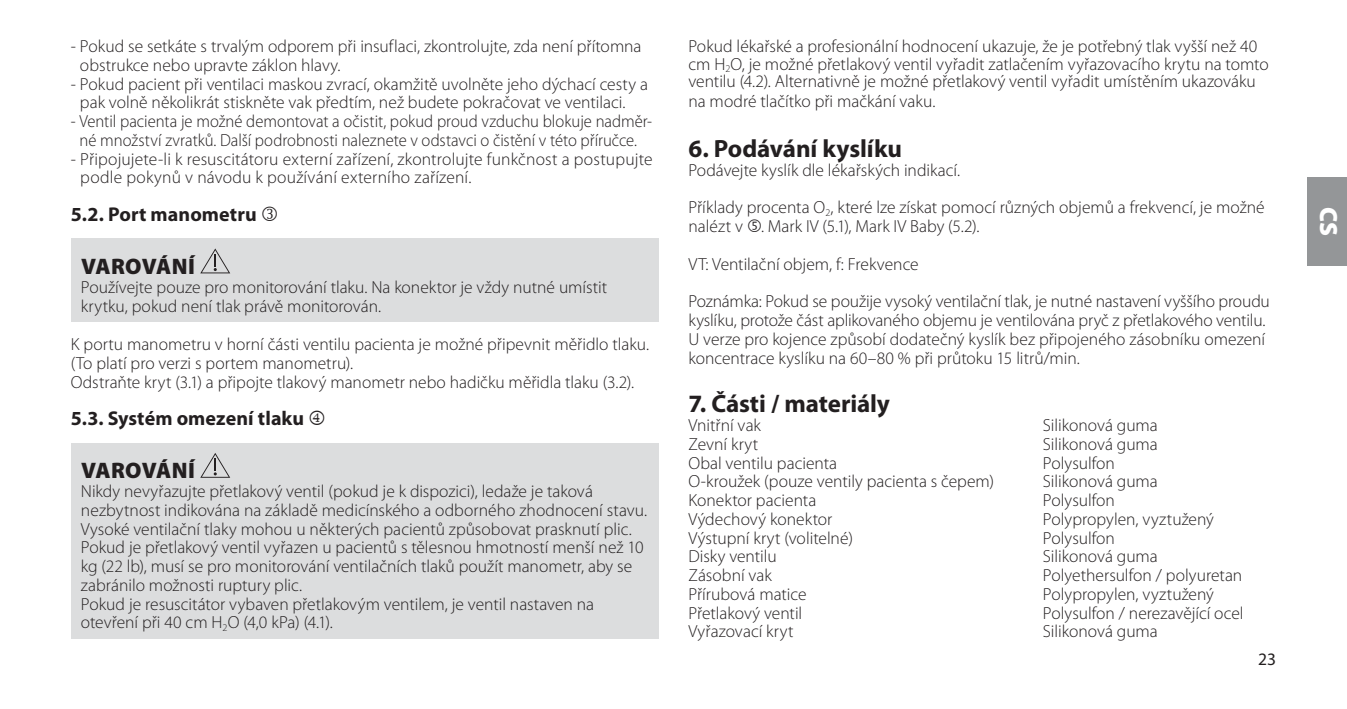
<style>
.page{position:relative;width:1347px;height:709px;background:#fff}
.page>*{position:absolute;margin:0;border:0;box-sizing:border-box;transform-origin:0 0}
.t1{font:700 25px "Myriad Pro";letter-spacing:-.005em;color:#231f20}
.t2{font:900 25px "Myriad Pro";color:#fff}
.t3{font:900 22.5px "Myriad Pro";letter-spacing:.01em;color:#231f20}
.t4{font:700 20px "Myriad Pro";letter-spacing:.005em;color:#231f20}
.t5{font:300 17.5px/18.8px "Myriad Pro";color:#231f20}
.t6{font:300 17.5px/18.8px "Myriad Pro";color:#231f20;text-align:center;scale:.95 1}
.t7{font:17.5px "Myriad Pro";color:#231f20}
</style>
<div class="page">
<div style="left:1307px;top:177px;width:39px;height:89px;background:#949698"></div>
<div style="left:71px;top:238px;width:587px;height:83px;background:#dcddde"></div>
<svg style="left:200px;top:248px;width:30px;height:25px"></svg>
<div style="left:71px;top:443px;width:587px;height:195px;background:#dcddde"></div>
<svg style="left:200px;top:453px;width:30px;height:25px"></svg>
<p class="t5" style="left:80px;top:37px;width:563px;text-indent:-9px">- Pokud se setkáte s trvalým odporem při insuflaci, zkontrolujte, zda není přítomna obstrukce nebo upravte záklon hlavy.</p>
<p class="t5" style="left:80px;top:74px;width:569px;text-indent:-9px">- Pokud pacient při ventilaci maskou zvrací, okamžitě uvolněte jeho dýchací cesty a pak volně několikrát stiskněte vak předtím, než budete pokračovat ve ventilaci.</p>
<p class="t6" style="left:71px;top:112px;width:613px">- Ventil pacienta je možné demontovat a očistit, pokud proud vzduchu blokuje nadměr&shy;né množství zvratků. Další podrobnosti naleznete v odstavci o čistění v této příručce.</p>
<p class="t5" style="left:80px;top:149px;width:573px;text-indent:-9px">- Připojujete-li k resuscitátoru externí zařízení, zkontrolujte funkčnost a postupujte podle pokynů v návodu k používání externího zařízení.</p>
<p class="t4" style="left:71px;top:201px;width:209px">5.2. Port manometru ●</p>
<p class="t3" style="left:81px;top:251px;width:115px">VAROVÁNÍ</p>
<p class="t5" style="left:81px;top:277px;width:528px">Používejte pouze pro monitorování tlaku. Na konektor je vždy nutné umístit krytku, pokud není tlak právě monitorován.</p>
<p class="t5" style="left:71px;top:335px;width:580px">K portu manometru v horní části ventilu pacienta je možné připevnit měřidlo tlaku. (To platí pro verzi s portem manometru).<br>Odstraňte kryt (3.1) a připojte tlakový manometr nebo hadičku měřidla tlaku (3.2).</p>
<p class="t4" style="left:71px;top:405px;width:235px">5.3. Systém omezení tlaku</p>
<p class="t3" style="left:81px;top:456px;width:115px">VAROVÁNÍ</p>
<p class="t5" style="left:81px;top:482px;width:568px">Nikdy nevyřazujte přetlakový ventil (pokud je k dispozici), ledaže je taková nezbytnost indikována na základě medicínského a odborného zhodnocení stavu.<br>Vysoké ventilační tlaky mohou u některých pacientů způsobovat prasknutí plic.<br>Pokud je přetlakový ventil vyřazen u pacientů s tělesnou hmotností menší než 10 kg (22 lb), musí se pro monitorování ventilačních tlaků použít manometr, aby se zabránilo možnosti ruptury plic.<br>Pokud je resuscitátor vybaven přetlakovým ventilem, je ventil nastaven na otevření při 40 cm H<sub>2</sub>O (4,0 kPa) (4.1).</p>
<p class="t5" style="left:688px;top:37px;width:582px;line-height:17.5px">Pokud lékařské a profesionální hodnocení ukazuje, že je potřebný tlak vyšší než 40 cm H<sub>2</sub>O, je možné přetlakový ventil vyřadit zatlačením vyřazovacího krytu na tomto ventilu (4.2). Alternativně je možné přetlakový ventil vyřadit umístěním ukazováku</p>
<p class="t5" style="left:688px;top:92px;width:248px">na modré tlačítko při mačkání vaku.</p>
<h1 class="t1" style="left:688px;top:132px;width:215px">6. Podávání kyslíku</h1>
<p class="t5" style="left:688px;top:151px;width:578px;line-height:37.5px">Podávejte kyslík dle lékařských indikací.<br>Příklady procenta O<sub>2</sub>, které lze získat pomocí různých objemů a frekvencí, je možné</p>
<p class="t5" style="left:688px;top:207px;width:583px;line-height:37.5px">nalézt v . Mark IV (5.1), Mark IV Baby (5.2).<br>VT: Ventilační objem, f: Frekvence<br>Poznámka: Pokud se použije vysoký ventilační tlak, je nutné nastavení vyššího proudu</p>
<p class="t5" style="left:688px;top:310px;width:578px;text-align:justify">kyslíku, protože část aplikovaného objemu je ventilována pryč z přetlakového ventilu.<br>U verze pro kojence způsobí dodatečný kyslík bez připojeného zásobníku omezení koncentrace kyslíku na 60–80 % při průtoku 15 litrů/min.</p>
<h1 class="t1" style="left:688px;top:387px;width:203px">7. Části / materiály</h1>
<p class="t5" style="left:688px;top:415px;width:74px">Vnitřní vak</p>
<p class="t5" style="left:1043px;top:415px;width:116px">Silikonová guma</p>
<p class="t5" style="left:688px;top:434px;width:71px">Zevní kryt</p>
<p class="t5" style="left:1043px;top:434px;width:116px">Silikonová guma</p>
<p class="t5" style="left:688px;top:453px;width:150px">Obal ventilu pacienta</p>
<p class="t5" style="left:1043px;top:453px;width:74px">Polysulfon</p>
<p class="t5" style="left:688px;top:472px;width:307px">O-kroužek (pouze ventily pacienta s čepem)</p>
<p class="t5" style="left:1043px;top:472px;width:116px">Silikonová guma</p>
<p class="t5" style="left:688px;top:490px;width:129px">Konektor pacienta</p>
<p class="t5" style="left:1043px;top:490px;width:74px">Polysulfon</p>
<p class="t5" style="left:688px;top:509px;width:145px">Výdechový konektor</p>
<p class="t5" style="left:1043px;top:509px;width:172px">Polypropylen, vyztužený</p>
<p class="t5" style="left:688px;top:528px;width:166px">Výstupní kryt (volitelné)</p>
<p class="t5" style="left:1043px;top:528px;width:74px">Polysulfon</p>
<p class="t5" style="left:688px;top:547px;width:90px">Disky ventilu</p>
<p class="t5" style="left:1043px;top:547px;width:116px">Silikonová guma</p>
<p class="t5" style="left:688px;top:565px;width:85px">Zásobní vak</p>
<p class="t5" style="left:1043px;top:565px;width:201px">Polyethersulfon / polyuretan</p>
<p class="t5" style="left:688px;top:584px;width:120px">Přírubová matice</p>
<p class="t5" style="left:1043px;top:584px;width:172px">Polypropylen, vyztužený</p>
<p class="t5" style="left:688px;top:603px;width:115px">Přetlakový ventil</p>
<p class="t5" style="left:1043px;top:603px;width:202px">Polysulfon / nerezavějící ocel</p>
<p class="t5" style="left:688px;top:622px;width:106px">Vyřazovací kryt</p>
<p class="t5" style="left:1043px;top:622px;width:116px">Silikonová guma</p>
<p class="t7" style="left:1258px;top:650px;width:19px">23</p>
<h1 class="t2" style="left:1345px;top:207px;width:30px;rotate:90deg">CS</h1>
</div>
